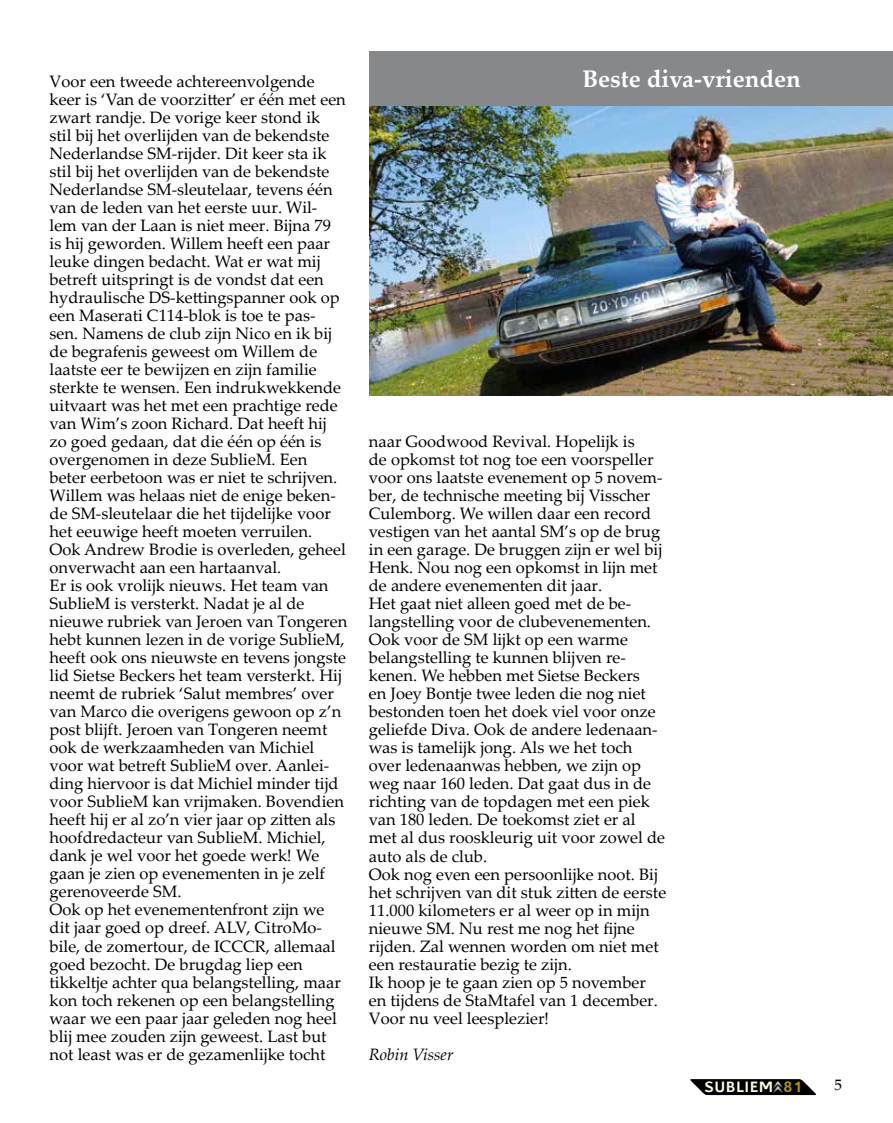
<style>
.page{position:relative;width:893px;height:1123px;background:#fff}
.page>*{position:absolute;margin:0;border:0;box-sizing:border-box;transform-origin:0 0}
.t1{font:700 24px "Palatino Linotype";color:#fff}
.t2{font:16.5px/18px "Palatino Linotype";color:#000}
.t3{font:italic 16.5px "Palatino Linotype";color:#000}
.t4{font:700 16.2px "Citroen";letter-spacing:.07em;color:#fefce6}
.t5{font:15px "Palatino";color:#000}
.s1{color:#af9611}
</style>
<div class="page">
<svg style="left:690px;top:1079px;width:126px;height:16px;background:#212121"></svg>
<img style="left:370px;top:106px;width:523px;height:289px">
<div style="left:370px;top:51px;width:523px;height:55px;background:#87888a"></div>
<p class="t2" style="left:50px;top:72px;width:299px">Voor een tweede achtereenvolgende keer is ‘Van de voorzitter’ er één met een zwart randje. De vorige keer stond ik<br>stil bij het overlijden van de bekendste Nederlandse SM-rijder. Dit keer sta ik stil bij het overlijden van de bekendste Nederlandse SM-sleutelaar, tevens één van de leden van het eerste uur. Wil&shy;lem van der Laan is niet meer. Bijna 79<br>is hij geworden. Willem heeft een paar leuke dingen bedacht. Wat er wat mij betreft uitspringt is de vondst dat een hydraulische DS-kettingspanner ook op een Maserati C114-blok is toe te pas&shy;sen. Namens de club zijn Nico en ik bij de begrafenis geweest om Willem de laatste eer te bewijzen en zijn familie sterkte te wensen. Een indrukwekkende uitvaart was het met een prachtige rede van Wim’s zoon Richard. Dat heeft hij zo goed gedaan, dat die één op één is overgenomen in deze SublieM. Een beter eerbetoon was er niet te schrijven.<br>Willem was helaas niet de enige beken&shy;de SM-sleutelaar die het tijdelijke voor het eeuwige heeft moeten verruilen.<br>Ook Andrew Brodie is overleden, geheel onverwacht aan een hartaanval.<br>Er is ook vrolijk nieuws. Het team van SublieM is versterkt. Nadat je al de nieuwe rubriek van Jeroen van Tongeren hebt kunnen lezen in de vorige SublieM, heeft ook ons nieuwste en tevens jongste lid Sietse Beckers het team versterkt. Hij neemt de rubriek ‘Salut membres’ over van Marco die overigens gewoon op z’n post blijft. Jeroen van Tongeren neemt ook de werkzaamheden van Michiel voor wat betreft SublieM over. Aanlei&shy;ding hiervoor is dat Michiel minder tijd voor SublieM kan vrijmaken. Bovendien heeft hij er al zo’n vier jaar op zitten als hoofdredacteur van SublieM. Michiel, dank je wel voor het goede werk! We gaan je zien op evenementen in je zelf gerenoveerde SM.<br>Ook op het evenementenfront zijn we dit jaar goed op dreef. ALV, CitroMo&shy;bile, de zomertour, de ICCCR, allemaal goed bezocht. De brugdag liep een tikkeltje achter qua belangstelling, maar kon toch rekenen op een belangstelling waar we een paar jaar geleden nog heel blij mee zouden zijn geweest. Last but not least was er de gezamenlijke tocht</p>
<h1 class="t1" style="left:582px;top:62px;width:220px">Beste diva-vrienden</h1>
<p class="t2" style="left:369px;top:432px;width:299px">naar Goodwood Revival. Hopelijk is<br>de opkomst tot nog toe een voorspeller voor ons laatste evenement op 5 novem&shy;ber, de technische meeting bij Visscher Culemborg. We willen daar een record vestigen van het aantal SM’s op de brug in een garage. De bruggen zijn er wel bij Henk. Nou nog een opkomst in lijn met de andere evenementen dit jaar.<br>Het gaat niet alleen goed met de be&shy;langstelling voor de clubevenementen.<br>Ook voor de SM lijkt op een warme belangstelling te kunnen blijven re&shy;kenen. We hebben met Sietse Beckers<br>en Joey Bontje twee leden die nog niet bestonden toen het doek viel voor onze geliefde Diva. Ook de andere ledenaan&shy;was is tamelijk jong. Als we het toch over ledenaanwas hebben, we zijn op weg naar 160 leden. Dat gaat dus in de richting van de topdagen met een piek van 180 leden. De toekomst ziet er al met al dus rooskleurig uit voor zowel de auto als de club.<br>Ook nog even een persoonlijke noot. Bij het schrijven van dit stuk zitten de eerste 11.000 kilometers er al weer op in mijn nieuwe SM. Nu rest me nog het fijne rijden. Zal wennen worden om niet met een restauratie bezig te zijn.<br>Ik hoop je te gaan zien op 5 november en tijdens de StaMtafel van 1 december.<br>Voor nu veel leesplezier!</p>
<p class="t3" style="left:369px;top:1042px;width:86px">Robin Visser</p>
<p class="t4" style="left:704px;top:1075px;width:100px">SUBLIEM <span class="s1">81</span></p>
<p class="t5" style="left:834px;top:1076px;width:9px">5</p>
</div>
